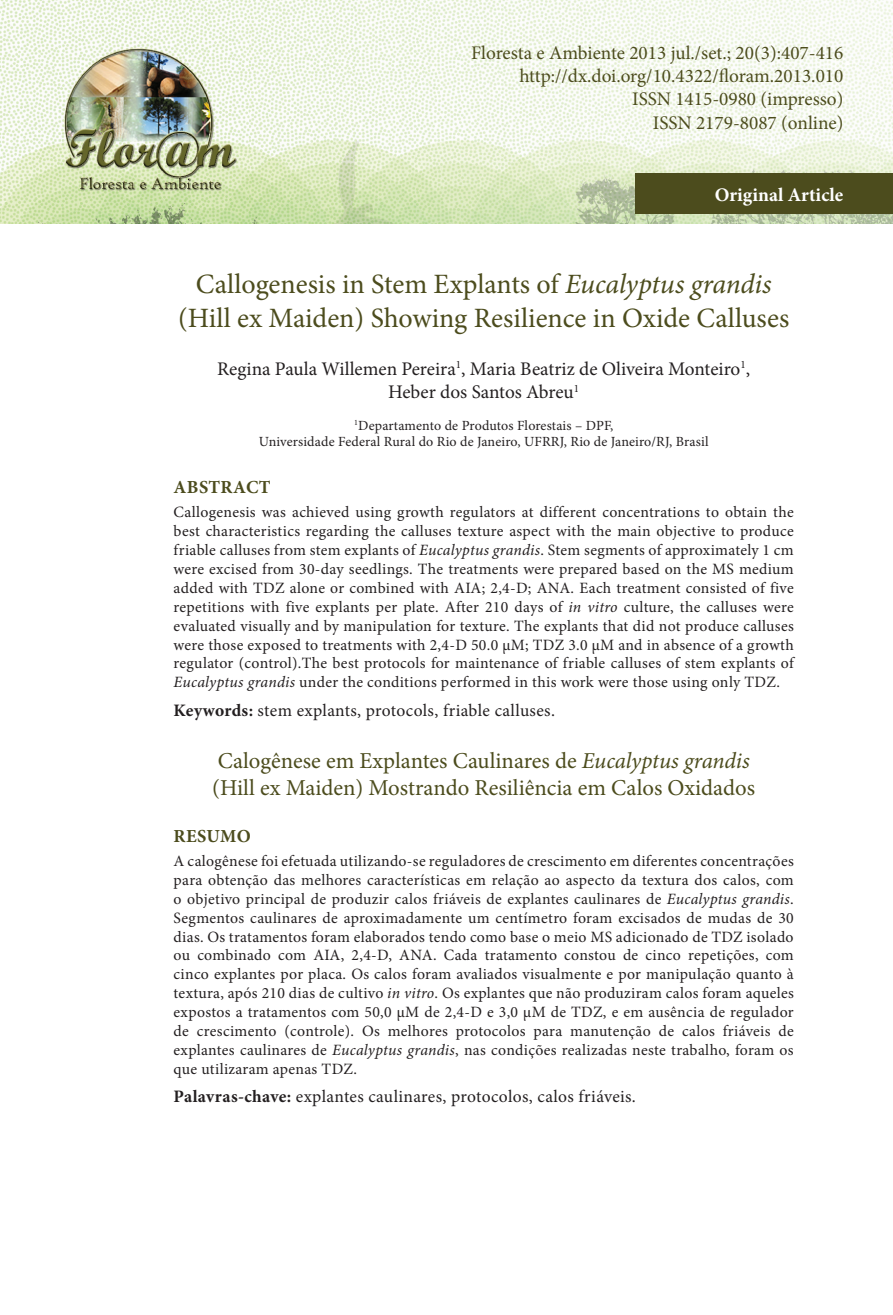
<style>
.page{position:relative;width:893px;height:1315px;background:#fff}
.page>*{position:absolute;margin:0;border:0;box-sizing:border-box;transform-origin:0 0}
.Titulo___1o_idioma{font:28px/33.6px "Minion Pro";color:#4c4c1d;text-align:center}
.Titulo___2o_idioma{font:22.75px/27.3px "Minion Pro";color:#4c4c1d}
.cabeçalho_02{font:19.25px/23.1px "Minion Pro";color:#4c4c1d;text-align:right}
.Autores{font:19.25px/23.1px "Minion Pro";color:#231f20;text-align:center}
.classificacao{font:700 19.25px "Minion Pro";color:#fff}
.Título___resumo{font:700 18.38px "Minion Pro";letter-spacing:.02em;color:#4c4c1d}
.Título___abstract{font:700 18.38px "Minion Pro";letter-spacing:.015em;color:#4c4c1d}
.Keywords{font:17.5px "Minion Pro";letter-spacing:.02em;color:#231f20}
.Palavras-chave{font:17.5px "Minion Pro";letter-spacing:.02em;color:#231f20}
.Texto___abstract{font:15.75px/18.9px "Minion Pro";letter-spacing:.02em;color:#231f20;text-align:justify}
.Texto___resumo{font:15.75px/18.9px "Minion Pro";letter-spacing:.02em;color:#231f20;text-align:justify}
.Endereço{font:14px/16.8px "Minion Pro";letter-spacing:.01em;color:#231f20;text-align:center}
.s1{font-style:italic}
.s2{font-weight:700}
</style>
<div class="page">
<img style="left:0;top:0;width:893px;height:223px">
<div style="left:635px;top:174px;width:258px;height:40px;background:#4c4c1d"></div>
<p class="cabeçalho_02" style="left:471px;top:42px;width:374px">Floresta e Ambiente 2013 jul./set.; 20(3):407-416</p>
<p class="cabeçalho_02" style="left:519px;top:65px;width:325px">http://dx.doi.org/10.4322/floram.2013.010<br>ISSN 1415-0980 (impresso)<br>ISSN 2179-8087 (online)</p>
<p class="classificacao" style="left:715px;top:181px;width:130px">Original Article</p>
<p class="Titulo___1o_idioma" style="left:178px;top:268px;width:613px">Callogenesis in Stem Explants of <span class="s1">Eucalyptus grandis </span>(Hill ex Maiden) Showing Resilience in Oxide Calluses</p>
<p class="Autores" style="left:217px;top:357px;width:534px">Regina Paula Willemen Pereira<sup>1</sup>, Maria Beatriz de Oliveira Monteiro<sup>1</sup>,<br>Heber dos Santos Abreu<sup>1</sup></p>
<p class="Endereço" style="left:259px;top:417px;width:451px"><sup>1</sup>Departamento de Produtos Florestais – DPF,<br>Universidade Federal Rural do Rio de Janeiro, UFRRJ, Rio de Janeiro/RJ, Brasil</p>
<p class="Título___resumo" style="left:174px;top:474px;width:99px">ABSTRACT</p>
<p class="Texto___resumo" style="left:174px;top:503px;width:622px">Callogenesis was achieved using growth regulators at different concentrations to obtain the best characteristics regarding the calluses texture aspect with the main objective to produce friable calluses from stem explants of <span class="s1">Eucalyptus grandis</span>. Stem segments of approximately 1 cm were excised from 30-day seedlings. The treatments were prepared based on the MS medium added with TDZ alone or combined with AIA; 2,4-D; ANA. Each treatment consisted of five repetitions with five explants per plate. After 210 days of <span class="s1">in vitro</span> culture, the calluses were evaluated visually and by manipulation for texture. The explants that did not produce calluses were those exposed to treatments with 2,4-D 50.0 µM; TDZ 3.0 µM and in absence of a growth regulator (control).The best protocols for maintenance of friable calluses of stem explants of <span class="s1">Eucalyptus grandis</span> under the conditions performed in this work were those using only TDZ.</p>
<p class="Palavras-chave" style="left:174px;top:698px;width:383px"><span class="s2">Keywords:</span> stem explants, protocols, friable calluses.</p>
<p class="Titulo___2o_idioma" style="left:212px;top:747px;width:545px">Calogênese em Explantes Caulinares de <span class="s1">Eucalyptus grandis </span>(Hill ex Maiden) Mostrando Resiliência em Calos Oxidados</p>
<p class="Título___abstract" style="left:174px;top:823px;width:79px">RESUMO</p>
<p class="Texto___abstract" style="left:174px;top:851px;width:622px">A calogênese foi efetuada utilizando-se reguladores de crescimento em diferentes concentrações para obtenção das melhores características em relação ao aspecto da textura dos calos, com o objetivo principal de produzir calos friáveis de explantes caulinares de <span class="s1">Eucalyptus grandis</span>.<br>Segmentos caulinares de aproximadamente um centímetro foram excisados de mudas de 30 dias. Os tratamentos foram elaborados tendo como base o meio MS adicionado de TDZ isolado ou combinado com AIA, 2,4-D, ANA. Cada tratamento constou de cinco repetições, com cinco explantes por placa. Os calos foram avaliados visualmente e por manipulação quanto à textura, após 210 dias de cultivo <span class="s1">in vitro</span>. Os explantes que não produziram calos foram aqueles expostos a tratamentos com 50,0 µM de 2,4-D e 3,0 µM de TDZ, e em ausência de regulador de crescimento (controle). Os melhores protocolos para manutenção de calos friáveis de explantes caulinares de <span class="s1">Eucalyptus grandis</span>, nas condições realizadas neste trabalho, foram os que utilizaram apenas TDZ.</p>
<p class="Keywords" style="left:174px;top:1085px;width:464px"><span class="s2">Palavras-chave:</span> explantes caulinares, protocolos, calos friáveis.</p>
</div>
